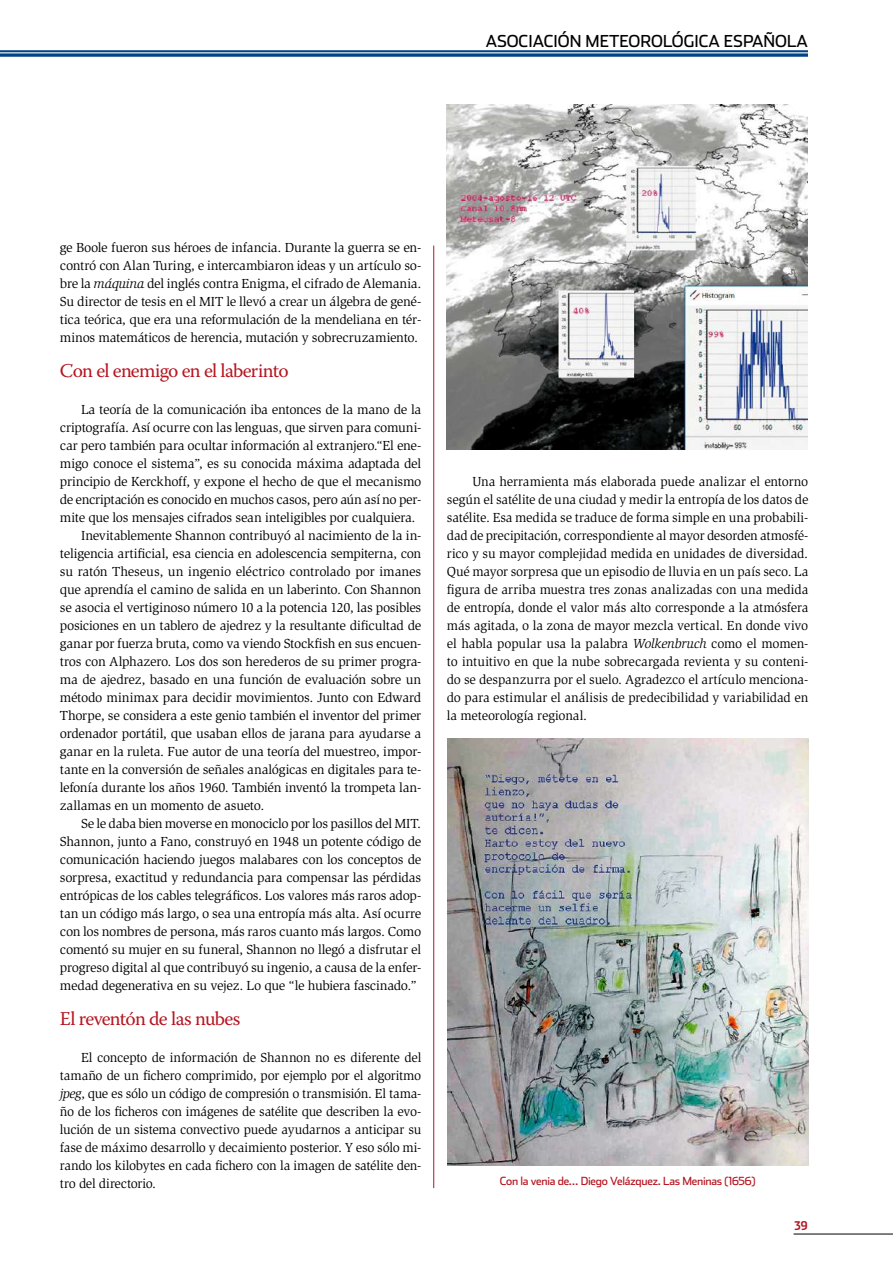
<style>
.page{position:relative;width:893px;height:1263px;background:#fff}
.page>*{position:absolute;margin:0;border:0;box-sizing:border-box;transform-origin:0 0}
.t1{font:19.5px "Warnock Pro";letter-spacing:-.04em;color:#b51621}
.t2{font:16.5px "Stainless";color:#000}
.t3{font:13.5px/18px "Slimbach Std";letter-spacing:-.02em;color:#000;text-align:justify}
.t4{font:700 12px "Stainless Cond";color:#b51621}
.t5{font:11.25px "Stainless";letter-spacing:-.015em;color:#b51621}
.s1{font-style:italic}
</style>
<div class="page">
<hr style="left:794px;top:1234px;width:99px;height:1px;background:#000">
<svg style="left:0;top:50px;width:808px;height:6px;background:#225c96"></svg>
<hr style="left:0;top:52px;width:808px;height:1px;background:#fff">
<hr style="left:433px;top:246px;width:1px;height:942px;background:#b51621">
<img style="left:446px;top:105px;width:362px;height:344px">
<img style="left:447px;top:738px;width:361px;height:428px">
<p class="t2" style="left:486px;top:31px;width:11px">ASOCIACIÓN</p>
<p class="t2" style="left:586px;top:31px;width:26px">METEOROLÓGICA</p>
<p class="t2" style="left:724px;top:31px;width:12px">ESPAÑOLA</p>
<p class="t3" style="left:60px;top:239px;width:363px">ge Boole fueron sus héroes de infancia. Durante la guerra se en&shy;contró con Alan Turing, e intercambiaron ideas y un artículo so&shy;bre la <span class="s1">máquina</span> del inglés contra Enigma, el cifrado de Alemania.<br>Su director de tesis en el MIT le llevó a crear un álgebra de gené&shy;tica teórica, que era una reformulación de la mendeliana en tér&shy;minos matemáticos de herencia, mutación y sobrecruzamiento.</p>
<h1 class="t1" style="left:60px;top:359px;width:230px">Con el enemigo en el laberinto</h1>
<p class="t3" style="left:81px;top:401px;width:342px">La teoría de la comunicación iba entonces de la mano de la</p>
<p class="t3" style="left:60px;top:419px;width:363px">criptografía. Así ocurre con las lenguas, que sirven para comuni-</p>
<p class="t3" style="left:60px;top:437px;width:363px">car pero también para ocultar información al extranjero.“El ene-</p>
<p class="t3" style="left:60px;top:455px;width:363px">migo conoce el sistema”, es su conocida máxima adaptada del</p>
<p class="t3" style="left:60px;top:473px;width:363px">principio de Kerckhoff, y expone el hecho de que el mecanismo</p>
<p class="t3" style="left:60px;top:491px;width:363px">de encriptación es conocido en muchos casos, pero aún así no per-</p>
<p class="t3" style="left:60px;top:509px;width:357px">mite que los mensajes cifrados sean inteligibles por cualquiera.</p>
<p class="t3" style="left:81px;top:527px;width:342px">Inevitablemente Shannon contribuyó al nacimiento de la in-</p>
<p class="t3" style="left:60px;top:545px;width:363px">teligencia artificial, esa ciencia en adolescencia sempiterna, con</p>
<p class="t3" style="left:60px;top:563px;width:363px">su ratón Theseus, un ingenio eléctrico controlado por imanes</p>
<p class="t3" style="left:60px;top:581px;width:363px">que aprendía el camino de salida en un laberinto. Con Shannon</p>
<p class="t3" style="left:60px;top:599px;width:363px">se asocia el vertiginoso número 10 a la potencia 120, las posibles</p>
<p class="t3" style="left:60px;top:617px;width:363px">posiciones en un tablero de ajedrez y la resultante dificultad de</p>
<p class="t3" style="left:60px;top:635px;width:363px">ganar por fuerza bruta, como va viendo Stockfish en sus encuen-</p>
<p class="t3" style="left:60px;top:653px;width:363px">tros con Alphazero. Los dos son herederos de su primer progra-</p>
<p class="t3" style="left:60px;top:671px;width:363px">ma de ajedrez, basado en una función de evaluación sobre un</p>
<p class="t3" style="left:60px;top:689px;width:363px">método minimax para decidir movimientos. Junto con Edward</p>
<p class="t3" style="left:60px;top:706px;width:363px">Thorpe, se considera a este genio también el inventor del primer</p>
<p class="t3" style="left:60px;top:724px;width:363px">ordenador portátil, que usaban ellos de jarana para ayudarse a</p>
<p class="t3" style="left:60px;top:742px;width:363px">ganar en la ruleta. Fue autor de una teoría del muestreo, impor-</p>
<p class="t3" style="left:60px;top:760px;width:363px">tante en la conversión de señales analógicas en digitales para te-</p>
<p class="t3" style="left:60px;top:778px;width:363px">lefonía durante los años 1960. También inventó la trompeta lan-</p>
<p class="t3" style="left:60px;top:796px;width:206px">zallamas en un momento de asueto.</p>
<p class="t3" style="left:81px;top:814px;width:342px">Se le daba bien moverse en monociclo por los pasillos del MIT.</p>
<p class="t3" style="left:60px;top:832px;width:363px">Shannon, junto a Fano, construyó en 1948 un potente código de</p>
<p class="t3" style="left:60px;top:850px;width:363px">comunicación haciendo juegos malabares con los conceptos de</p>
<p class="t3" style="left:60px;top:868px;width:363px">sorpresa, exactitud y redundancia para compensar las pérdidas</p>
<p class="t3" style="left:60px;top:886px;width:363px">entrópicas de los cables telegráficos. Los valores más raros adop-</p>
<p class="t3" style="left:60px;top:904px;width:363px">tan un código más largo, o sea una entropía más alta. Así ocurre</p>
<p class="t3" style="left:60px;top:922px;width:363px">con los nombres de persona, más raros cuanto más largos. Como</p>
<p class="t3" style="left:60px;top:940px;width:363px">comentó su mujer en su funeral, Shannon no llegó a disfrutar el</p>
<p class="t3" style="left:60px;top:958px;width:363px">progreso digital al que contribuyó su ingenio, a causa de la enfer-</p>
<p class="t3" style="left:60px;top:976px;width:358px">medad degenerativa en su vejez. Lo que “le hubiera fascinado.”</p>
<h1 class="t1" style="left:60px;top:1007px;width:182px">El reventón de las nubes</h1>
<p class="t3" style="left:60px;top:1049px;width:363px;text-indent:21px">El concepto de información de Shannon no es diferente del tamaño de un fichero comprimido, por ejemplo por el algoritmo <span class="s1">jpeg</span>, que es sólo un código de compresión o transmisión. El tama&shy;ño de los ficheros con imágenes de satélite que describen la evo&shy;lución de un sistema convectivo puede ayudarnos a anticipar su fase de máximo desarrollo y decaimiento posterior. Y eso sólo mi&shy;rando los kilobytes en cada fichero con la imagen de satélite den&shy;tro del directorio.</p>
<p class="t3" style="left:447px;top:473px;width:363px;text-indent:26px">Una herramienta más elaborada puede analizar el entorno según el satélite de una ciudad y medir la entropía de los datos de satélite. Esa medida se traduce de forma simple en una probabili&shy;dad de precipitación, correspondiente al mayor desorden atmosfé&shy;rico y su mayor complejidad medida en unidades de diversidad.<br>Qué mayor sorpresa que un episodio de lluvia en un país seco. La figura de arriba muestra tres zonas analizadas con una medida de entropía, donde el valor más alto corresponde a la atmósfera más agitada, o la zona de mayor mezcla vertical. En donde vivo el habla popular usa la palabra <span class="s1">Wolkenbruch</span> como el momen&shy;to intuitivo en que la nube sobrecargada revienta y su conteni&shy;do se despanzurra por el suelo. Agradezco el artículo menciona&shy;do para estimular el análisis de predecibilidad y variabilidad en la meteorología regional.</p>
<p class="t5" style="left:500px;top:1174px;width:257px">Con la venia de… Diego Velázquez. Las Meninas (1656)</p>
<p class="t4" style="left:795px;top:1218px;width:15px">39</p>
</div>
